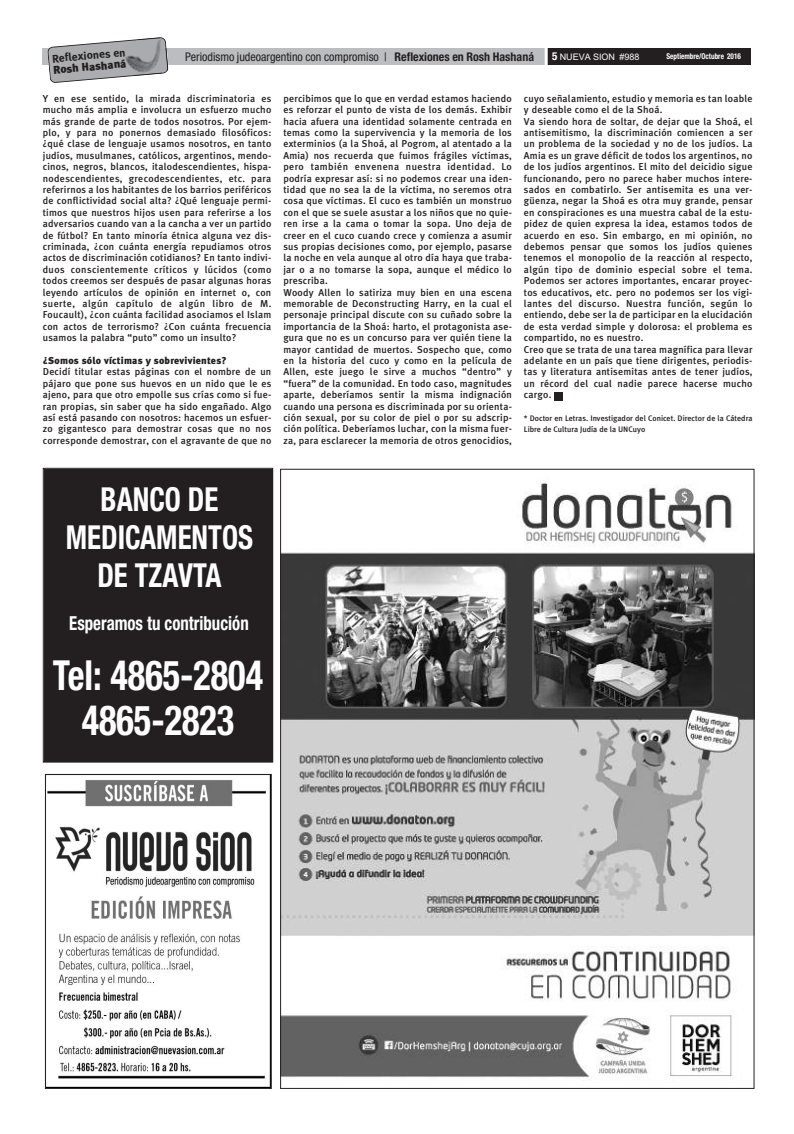
<style>
.page{position:relative;width:794px;height:1134px;background:#fff}
.page>*{position:absolute;margin:0;border:0;box-sizing:border-box;transform-origin:0 0}
.t1{font:700 condensed 41.5px/45.1px "Helvetica Neue";color:#fff;text-align:center;scale:.87 1}
.t2{font:700 condensed 33.1px/37.7px "Helvetica Neue";color:#fff;text-align:center;scale:.87 1}
.t3{font:700 condensed 19.3px "Helvetica Neue";color:#fff;scale:.87 1}
.t4{font:condensed 12px "Helvetica Neue";color:#231f20}
.t5{font:700 11.3px "Meta Plus";color:#231f20}
.t6{font:900 11.3px "Meta Plus";color:#231f20}
.t7{font:500 10px/11.4px "Meta Plus";letter-spacing:.02em;color:#231f20;text-align:justify}
.t8{font:900 10px "Meta Plus";letter-spacing:.02em;color:#231f20}
.t9{font:9px "Arial";color:#fff}
.t10{font:500 8px/11.2px "Meta Plus";color:#231f20}
.t11{font:700 condensed 8px "Helvetica Neue";color:#fff;scale:.9 1}
.s1{font-weight:700}
.s2{font-family:"Helvetica Neue";font-weight:700;font-stretch:condensed;font-size:11px}
</style>
<div class="page">
<div style="left:474px;top:48px;width:276px;height:17px;background:#231f20"></div>
<div style="left:42px;top:48px;width:504px;height:17px;background:#bcbdc0"></div>
<hr style="left:544px;top:48px;width:3px;height:17px;background:#fff">
<svg style="left:47px;top:39px;width:87px;height:44px"></svg>
<img style="left:133px;top:37px;width:35px;height:39px">
<img style="left:282px;top:480px;width:470px;height:598px">
<div style="left:44px;top:469px;width:228px;height:293px;background:#231f20"></div>
<div style="left:43px;top:468px;width:230px;height:295px;border:1px solid #231f20"></div>
<img style="left:47px;top:776px;width:223px;height:311px">
<div style="left:45px;top:774px;width:227px;height:315px;border:1px solid #231f20"></div>
<div style="left:554px;top:392px;width:9px;height:9px;background:#231f20"></div>
<p class="t5" style="left:51px;top:52px;width:75px;rotate:-5deg">Reflexiones en</p>
<p class="t4" style="left:185px;top:53px;width:350px">Periodismo judeoargentino con compromiso | <span class="s1">Reflexiones en Rosh Hashaná</span></p>
<p class="t9" style="left:552px;top:51px;width:89px"><span class="s2">5</span> NUEVA SION #988</p>
<p class="t11" style="left:666px;top:54px;width:84px">Septiembre/Octubre 2016</p>
<p class="t6" style="left:52px;top:63px;width:75px;rotate:-5deg">Rosh Hashaná</p>
<p class="t7" style="left:43px;top:92px;width:230px">Y en ese sentido, la mirada discriminatoria es mucho más amplia e involucra un esfuerzo mucho más grande de parte de todos nosotros. Por ejem&shy;plo, y para no ponernos demasiado filosóficos: ¿qué clase de lenguaje usamos nosotros, en tanto judíos, musulmanes, católicos, argentinos, mendo&shy;cinos, negros, blancos, italodescendientes, hispa&shy;nodescendientes, grecodescendientes, etc. para referirnos a los habitantes de los barrios periféricos de conflictividad social alta? ¿Qué lenguaje permi&shy;timos que nuestros hijos usen para referirse a los adversarios cuando van a la cancha a ver un partido de fútbol? En tanto minoría étnica alguna vez dis&shy;criminada, ¿con cuánta energía repudiamos otros actos de discriminación cotidianos? En tanto indivi&shy;duos conscientemente críticos y lúcidos (como todos creemos ser después de pasar algunas horas leyendo artículos de opinión en internet o, con suerte, algún capítulo de algún libro de M.<br>Foucault), ¿con cuánta facilidad asociamos el Islam con actos de terrorismo? ¿Con cuánta frecuencia usamos la palabra “puto” como un insulto?</p>
<p class="t8" style="left:43px;top:355px;width:186px">¿Somos sólo víctimas y sobrevivientes?</p>
<p class="t7" style="left:43px;top:366px;width:230px">Decidí titular estas páginas con el nombre de un pájaro que pone sus huevos en un nido que le es ajeno, para que otro empolle sus crías como si fue&shy;ran propias, sin saber que ha sido engañado. Algo así está pasando con nosotros: hacemos un esfuer&shy;zo gigantesco para demostrar cosas que no nos corresponde demostrar, con el agravante de que no</p>
<p class="t7" style="left:283px;top:92px;width:230px;text-align:left">percibimos que lo que en verdad estamos haciendo es reforzar el punto de vista de los demás. Exhibir hacia afuera una identidad solamente centrada en temas como la supervivencia y la memoria de los exterminios (a la Shoá, al Pogrom, al atentado a la Amia) nos recuerda que fuimos frágiles víctimas, pero también envenena nuestra identidad. Lo podría expresar así: si no podemos crear una iden&shy;tidad que no sea la de la víctima, no seremos otra cosa que víctimas. El cuco es también un monstruo con el que se suele asustar a los niños que no quie&shy;ren irse a la cama o tomar la sopa. Uno deja de creer en el cuco cuando crece y comienza a asumir sus propias decisiones como, por ejemplo, pasarse la noche en vela aunque al otro día haya que traba&shy;jar o a no tomarse la sopa, aunque el médico lo prescriba.<br>Woody Allen lo satiriza muy bien en una escena memorable de Deconstructing Harry, en la cual el personaje principal discute con su cuñado sobre la importancia de la Shoá: harto, el protagonista ase&shy;gura que no es un concurso para ver quién tiene la mayor cantidad de muertos. Sospecho que, como en la historia del cuco y como en la película de Allen, este juego le sirve a muchos “dentro” y “fuera” de la comunidad. En todo caso, magnitudes aparte, deberíamos sentir la misma indignación cuando una persona es discriminada por su orienta&shy;ción sexual, por su color de piel o por su adscrip&shy;ción política. Deberíamos luchar, con la misma fuer&shy;za, para esclarecer la memoria de otros genocidios,</p>
<p class="t7" style="left:524px;top:92px;width:230px;text-align:left">cuyo señalamiento, estudio y memoria es tan loable y deseable como el de la Shoá.<br>Va siendo hora de soltar, de dejar que la Shoá, el antisemitismo, la discriminación comiencen a ser un problema de la sociedad y no de los judíos. La Amia es un grave déficit de todos los argentinos, no de los judíos argentinos. El mito del deicidio sigue funcionando, pero no parece haber muchos intere&shy;sados en combatirlo. Ser antisemita es una ver&shy;güenza, negar la Shoá es otra muy grande, pensar en conspiraciones es una muestra cabal de la estu&shy;pidez de quien expresa la idea, estamos todos de acuerdo en eso. Sin embargo, en mi opinión, no debemos pensar que somos los judíos quienes tenemos el monopolio de la reacción al respecto, algún tipo de dominio especial sobre el tema.<br>Podemos ser actores importantes, encarar proyec&shy;tos educativos, etc. pero no podemos ser los vigi&shy;lantes del discurso. Nuestra función, según lo entiendo, debe ser la de participar en la elucidación de esta verdad simple y dolorosa: el problema es compartido, no es nuestro.<br>Creo que se trata de una tarea magnífica para llevar adelante en un país que tiene dirigentes, periodis&shy;tas y literatura antisemitas antes de tener judíos, un récord del cual nadie parece hacerse mucho cargo.</p>
<p class="t10" style="left:524px;top:412px;width:230px">* Doctor en Letras. Investigador del Conicet. Director de la Cátedra<br>Libre de Cultura Judía de la UNCuyo</p>
<h2 class="t2" style="left:66px;top:484px;width:217px">BANCO DE<br>MEDICAMENTOS<br>DE TZAVTA</h2>
<h3 class="t3" style="left:69px;top:616px;width:208px">Esperamos tu contribución</h3>
<h1 class="t1" style="left:53px;top:656px;width:243px">Tel: 4865-2804<br>4865-2823</h1>
</div>
